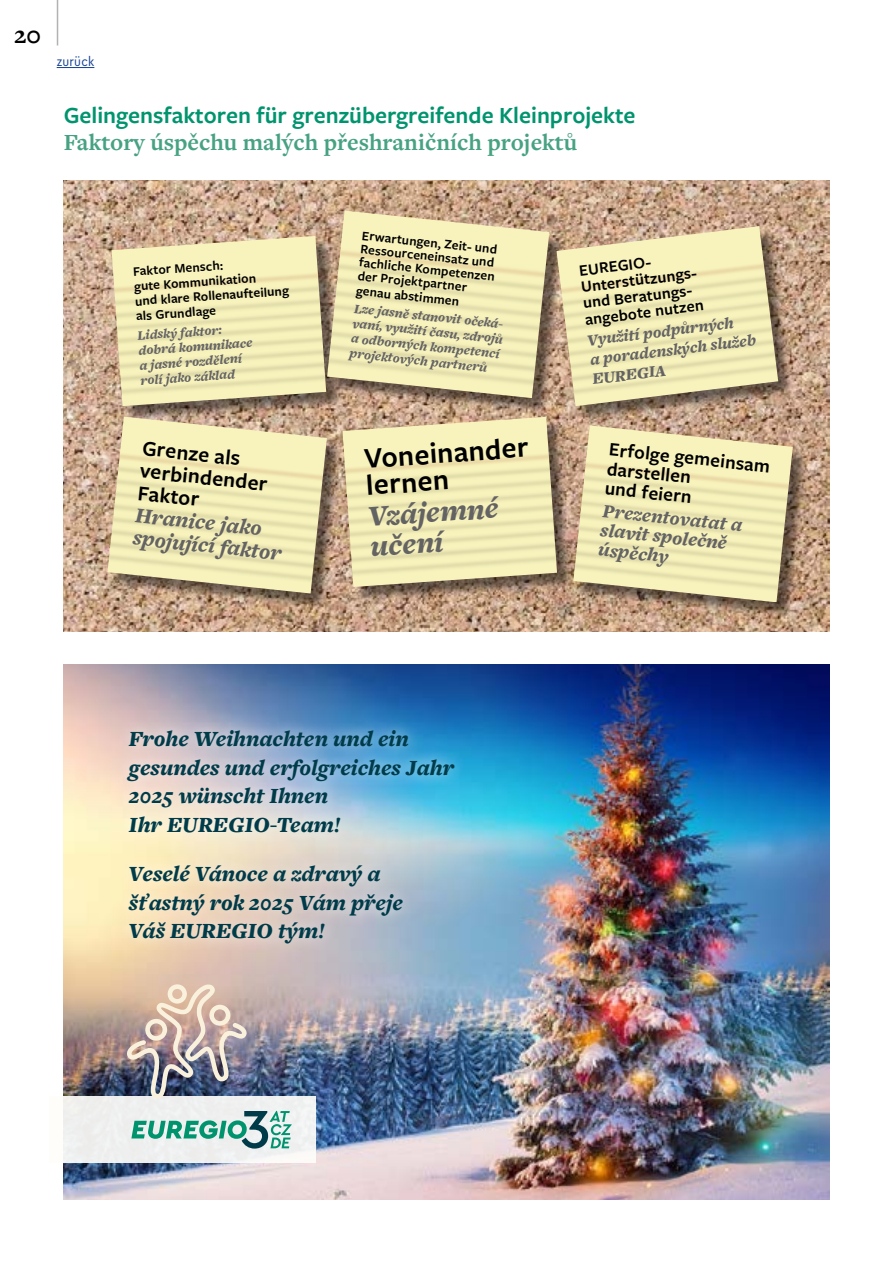
<style>
.page{position:relative;width:893px;height:1263px;background:#fff}
.page>*{position:absolute;margin:0;border:0;box-sizing:border-box;transform-origin:0 0}
.t1{font:600 30px/27px "Freight Sans Pro";color:#000}
.t2{font:italic 900 30px/30px "Freight Text Pro";color:#646363}
.t3{font:700 25.5px "Freight Text Pro";color:#000}
.t4{font:600 24px "Freight Sans Pro";color:#00946e}
.t5{font:700 24px "Freight Text Pro";color:#47a282}
.t6{font:italic 900 22.5px/28.5px "Freight Text Pro";color:#003b4a}
.t7{font:600 21.9px/22.5px "Freight Sans Pro";color:#000}
.t8{font:italic 900 21.9px/22.5px "Freight Text Pro";color:#646363}
.t9{font:600 19.5px/19.5px "Freight Sans Pro";color:#000}
.t10{font:italic 900 19.5px/19.5px "Freight Text Pro";color:#646363}
.t11{font:600 16.5px/16.5px "Freight Sans Pro";color:#000}
.t12{font:italic 900 16.5px/19.5px "Freight Text Pro";color:#646363}
.t13{font:600 13.5px/14.9px "Freight Sans Pro";color:#000}
.t14{font:italic 900 13.5px/15px "Freight Text Pro";color:#646363}
.t15{font:13.5px "Cera Compact Pro";letter-spacing:.02em;color:#164194}
</style>
<div class="page">
<hr style="left:57px;top:67px;width:37px;height:1px;background:#164194">
<img style="left:64px;top:664px;width:765px;height:535px">
<div style="left:113px;top:716px;width:355px;height:241px;background:#fff;opacity:.75"></div>
<div style="left:50px;top:1096px;width:266px;height:67px;background:linear-gradient(to right,#f1f1f0,#eff0f0)"></div>
<svg style="left:131px;top:1111px;width:161px;height:37px"></svg>
<img style="left:127px;top:984px;width:120px;height:115px">
<img style="left:64px;top:181px;width:765px;height:450px">
<div style="left:114px;top:238px;width:228px;height:185px;background:#000;opacity:.5"></div>
<img style="left:112px;top:236px;width:214px;height:170px">
<div style="left:330px;top:213px;width:235px;height:201px;background:#000;opacity:.5"></div>
<img style="left:327px;top:211px;width:222px;height:187px">
<div style="left:559px;top:230px;width:235px;height:192px;background:#000;opacity:.5"></div>
<img style="left:556px;top:226px;width:222px;height:180px">
<div style="left:110px;top:419px;width:233px;height:191px;background:#000;opacity:.5"></div>
<img style="left:107px;top:417px;width:220px;height:176px">
<div style="left:345px;top:419px;width:228px;height:185px;background:#000;opacity:.5"></div>
<img style="left:342px;top:417px;width:215px;height:170px">
<div style="left:576px;top:428px;width:233px;height:190px;background:#000;opacity:.5"></div>
<img style="left:573px;top:425px;width:220px;height:177px">
<hr style="left:57px;top:0;width:1px;height:45px;background:#b3b2b2">
<h2 class="t3" style="left:14px;top:18px;width:28px">20</h2>
<p class="t15" style="left:57px;top:53px;width:39px">zurück</p>
<h3 class="t4" style="left:64px;top:99px;width:573px">Gelingensfaktoren für grenzübergreifende Kleinprojekte</h3>
<h3 class="t5" style="left:64px;top:126px;width:515px">Faktory úspěchu malých přeshraničních projektů</h3>
<p class="t13" style="left:132px;top:263px;width:156px;rotate:-4deg">Faktor Mensch:<br>gute Kommunikation<br>und klare Rollenaufteilung als Grundlage</p>
<p class="t14" style="left:137px;top:328px;width:116px;rotate:-4deg">Lidský faktor: dobrá komunikace a jasné rozdělení rolí jako základ</p>
<h3 class="t7" style="left:144px;top:436px;width:129px;rotate:6deg">Grenze als verbindender<br>Faktor</h3>
<h3 class="t8" style="left:137px;top:503px;width:151px;rotate:6deg">Hranice jako spojující faktor</h3>
<p class="t13" style="left:363px;top:228px;width:138px;line-height:13.5px;rotate:6deg">Erwartungen, Zeit- und<br>Ressourceneinsatz und fachliche Kompetenzen der Projektpartner</p>
<p class="t13" style="left:357px;top:282px;width:105px;rotate:6deg">genau abstimmen</p>
<p class="t14" style="left:355px;top:300px;width:152px;rotate:6deg">Lze jasně stanovit očeká&shy;vaní, využití času, zdrojů a odborných kompetencí projektových partnerů</p>
<h1 class="t1" style="left:363px;top:444px;width:166px;rotate:-4deg">Voneinander lernen</h1>
<h1 class="t2" style="left:367px;top:501px;width:132px;rotate:-4deg">Vzájemné učení</h1>
<p class="t11" style="left:578px;top:261px;width:121px;rotate:-7deg">EUREGIO-<br>Unterstützungs&shy;und Beratungs&shy;angebote nutzen</p>
<p class="t12" style="left:586px;top:330px;width:169px;rotate:-7deg">Využití podpůrných<br>a poradenských služeb<br>EUREGIA</p>
<h3 class="t9" style="left:610px;top:439px;width:163px;rotate:6deg">Erfolge gemeinsam darstellen<br>und feiern</h3>
<h3 class="t10" style="left:604px;top:500px;width:142px;rotate:6deg">Prezentovatat a slavit společně úspěchy</h3>
<h3 class="t6" style="left:129px;top:724px;width:327px">Frohe Weihnachten und ein gesundes und erfolgreiches Jahr<br>2025 wünscht Ihnen<br>Ihr EUREGIO-Team!</h3>
<h3 class="t6" style="left:129px;top:859px;width:275px">Veselé Vánoce a zdravý a šťastný rok 2025 Vám přeje<br>Váš EUREGIO tým!</h3>
</div>
